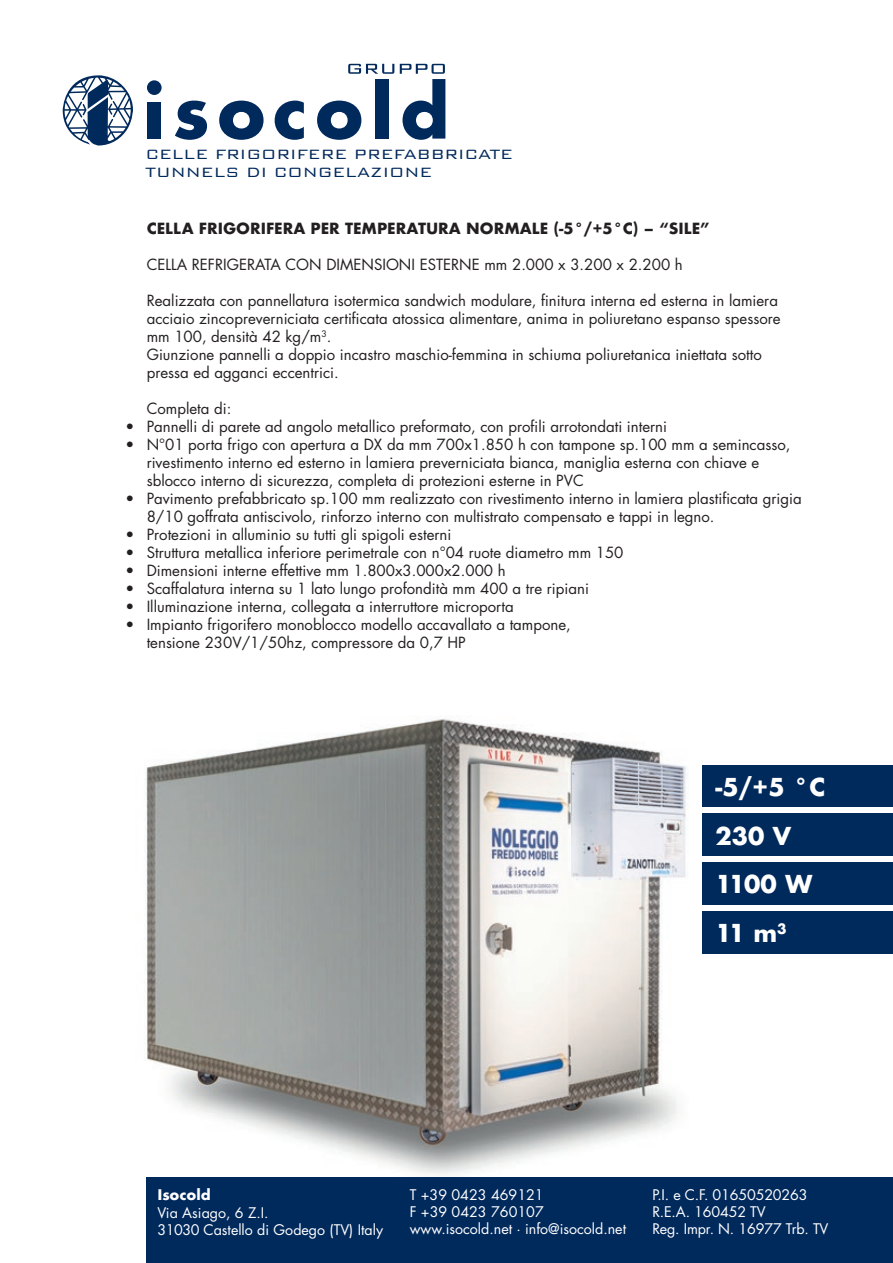
<style>
.page{position:relative;width:893px;height:1263px;background:#fff}
.page>*{position:absolute;margin:0;border:0;box-sizing:border-box;transform-origin:0 0}
.t1{font:700 24px/48.9px "Futura";letter-spacing:-.02em;color:#fff}
.t2{font:300 18px/18px "Bank Gothic BT";color:#00295c}
.t3{font:15px/18px "Futura";color:#231f20}
.t4{font:700 15px "Futura";color:#231f20}
.t5{font:14.25px/17.1px "Futura";color:#fff}
.t6{font:700 14.25px "Futura";color:#fff}
</style>
<div class="page">
<img style="left:145px;top:719px;width:543px;height:457px">
<div style="left:147px;top:1178px;width:746px;height:85px;background:#00295c"></div>
<svg style="left:63px;top:75px;width:70px;height:71px"></svg>
<div style="left:148px;top:102px;width:13px;height:37px;background:#00295c"></div>
<div style="left:147px;top:80px;width:15px;height:15px;background:#00295c;border-radius:50%"></div>
<svg style="left:175px;top:101px;width:32px;height:39px"></svg>
<svg style="left:219px;top:101px;width:45px;height:39px"></svg>
<svg style="left:275px;top:101px;width:29px;height:39px"></svg>
<svg style="left:317px;top:101px;width:44px;height:39px"></svg>
<div style="left:375px;top:79px;width:13px;height:60px;background:#00295c"></div>
<svg style="left:348px;top:64px;width:46px;height:10px"></svg>
<svg style="left:400px;top:64px;width:45px;height:76px"></svg>
<div style="left:703px;top:765px;width:190px;height:42px;background:#00295c"></div>
<div style="left:703px;top:862px;width:190px;height:43px;background:#00295c"></div>
<div style="left:703px;top:911px;width:190px;height:43px;background:#00295c"></div>
<div style="left:703px;top:813px;width:190px;height:43px;background:#00295c"></div>
<p class="t2" style="left:146px;top:145px;width:369px">CELLE FRIGORIFERE PREFABBRICATE<br>TUNNELS DI CONGELAZIONE</p>
<p class="t4" style="left:147px;top:217px;width:565px">CELLA FRIGORIFERA PER TEMPERATURA NORMALE (-5°/+5°C) – “SILE”</p>
<p class="t3" style="left:147px;top:255px;width:538px">CELLA REFRIGERATA CON DIMENSIONI ESTERNE mm 2.000 x 3.200 x 2.200 h</p>
<p class="t3" style="left:147px;top:291px;width:635px">Realizzata con pannellatura isotermica sandwich modulare, finitura interna ed esterna in lamiera acciaio zincopreverniciata certificata atossica alimentare, anima in poliuretano espanso spessore mm 100, densità 42 kg/m<sup>3</sup>.<br>Giunzione pannelli a doppio incastro maschio-femmina in schiuma poliuretanica iniettata sotto pressa ed agganci eccentrici.</p>
<p class="t3" style="left:147px;top:399px;width:86px">Completa di:</p>
<p class="t3" style="left:125px;top:417px;width:543px">• Pannelli di parete ad angolo metallico preformato, con profili arrotondati interni</p>
<p class="t3" style="left:147px;top:435px;width:645px;text-indent:-21px">• N°01 porta frigo con apertura a DX da mm 700x1.850 h con tampone sp.100 mm a semincasso, rivestimento interno ed esterno in lamiera preverniciata bianca, maniglia esterna con chiave e sblocco interno di sicurezza, completa di protezioni esterne in PVC</p>
<p class="t3" style="left:147px;top:489px;width:657px;text-indent:-21px">• Pavimento prefabbricato sp.100 mm realizzato con rivestimento interno in lamiera plastificata grigia<br>8/10 goffrata antiscivolo, rinforzo interno con multistrato compensato e tappi in legno.</p>
<p class="t3" style="left:125px;top:525px;width:327px">• Protezioni in alluminio su tutti gli spigoli esterni</p>
<p class="t3" style="left:125px;top:543px;width:500px">• Struttura metallica inferiore perimetrale con n°04 ruote diametro mm 150</p>
<p class="t3" style="left:125px;top:561px;width:382px">• Dimensioni interne effettive mm 1.800x3.000x2.000 h</p>
<p class="t3" style="left:125px;top:579px;width:465px">• Scaffalatura interna su 1 lato lungo profondità mm 400 a tre ripiani</p>
<p class="t3" style="left:125px;top:597px;width:390px">• Illuminazione interna, collegata a interruttore microporta</p>
<p class="t3" style="left:147px;top:615px;width:426px;text-indent:-21px">• Impianto frigorifero monoblocco modello accavallato a tampone, tensione 230V/1/50hz, compressore da 0,7 HP</p>
<h1 class="t1" style="left:715px;top:763px;width:111px">-5/+5 °C</h1>
<h1 class="t1" style="left:715px;top:811px;width:78px">230 V</h1>
<h1 class="t1" style="left:715px;top:860px;width:99px">1100 W<br>11 m<sup>3</sup></h1>
<p class="t6" style="left:157px;top:1185px;width:55px">Isocold</p>
<p class="t5" style="left:157px;top:1204px;width:227px">Via Asiago, 6 Z.I.<br>31030 Castello di Godego (TV) Italy</p>
<p class="t5" style="left:410px;top:1186px;width:218px">T +39 0423 469121<br>F +39 0423 760107 www.isocold.net · info@isocold.net</p>
<p class="t5" style="left:652px;top:1186px;width:178px">P.I. e C.F. 01650520263<br>R.E.A. 160452 TV<br>Reg. Impr. N. 16977 Trb. TV</p>
</div>
